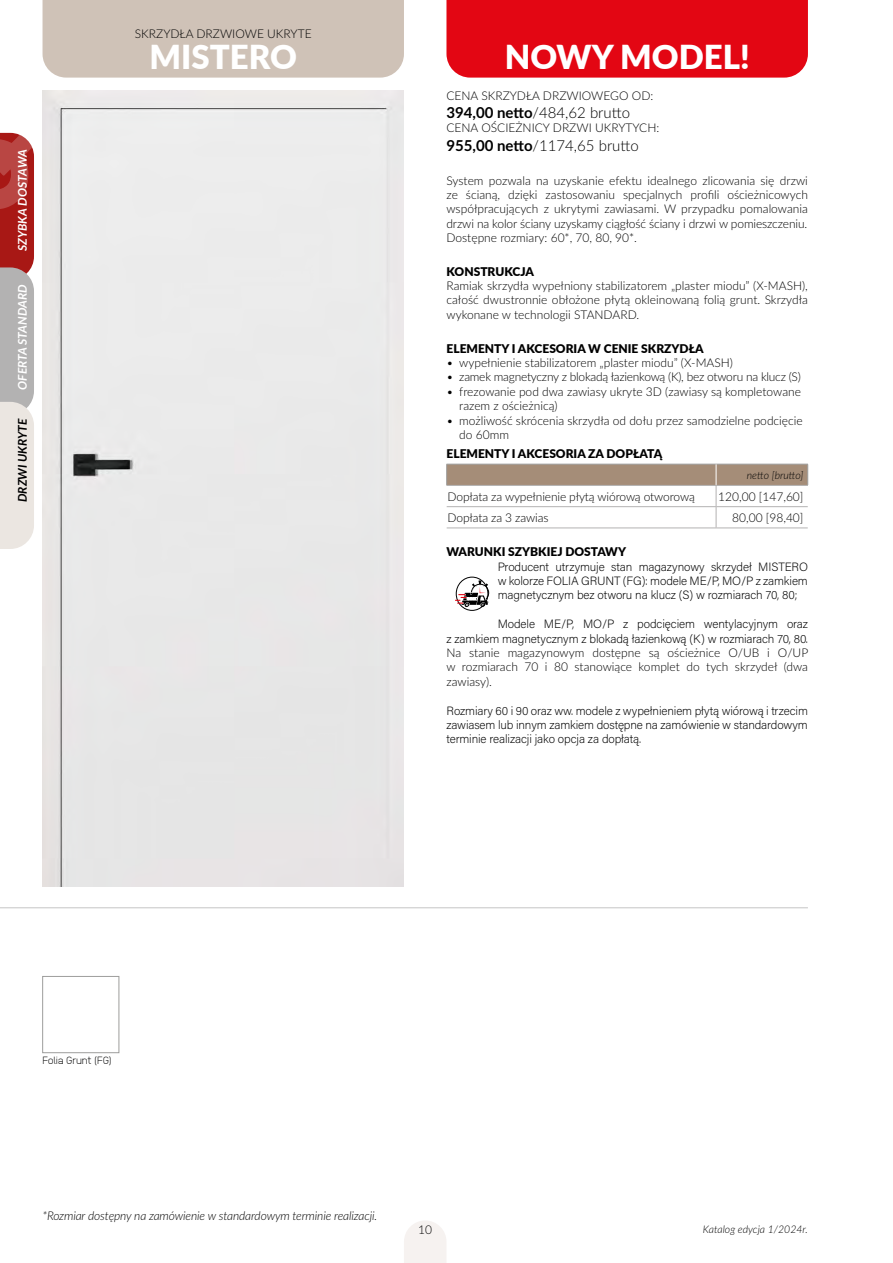
<style>
.page{position:relative;width:893px;height:1263px;background:#fff}
.page>*{position:absolute;margin:0;border:0;box-sizing:border-box;transform-origin:0 0}
.t1{font:900 33px "Lato";color:#fff}
.t2{font:300 15px "Lato";color:#000}
.t3{font:300 12px/14.4px "Lato";color:#000;text-align:justify}
.t4{font:200 12px/14.4px "Acumin Pro";letter-spacing:-.01em;color:#000;text-align:justify}
.t5{font:900 12px "Lato";color:#000}
.t6{font:italic 300 12px "Lato";letter-spacing:-.01em;color:#000}
.t7{font:300 12px "Lato";letter-spacing:-.02em;color:#000}
.t8{font:italic 700 12px "Lato";color:#fff}
.t9{font:italic 700 12px "Lato";color:#000}
.t10{font:italic 300 10.5px "Lato";color:#000}
.t11{font:200 10.5px "Anodina";letter-spacing:-.04em;color:#000}
.s1{font-weight:700}
</style>
<div class="page">
<svg style="left:446px;top:464px;width:362px;height:63px"></svg>
<hr style="left:447px;top:527px;width:269px;height:1px;background:#b3b2b2">
<hr style="left:716px;top:527px;width:92px;height:1px;background:#b3b2b2">
<div style="left:43px;top:0;width:361px;height:78px;background:#cfc2b7"></div>
<hr style="left:0;top:907px;width:808px;height:1px;background:#c6c6c6">
<svg style="left:0;top:133px;width:34px;height:416px;background:#c69a97"></svg>
<div style="left:43px;top:90px;width:361px;height:797px;background:#e9e8e9"></div>
<div style="left:43px;top:976px;width:76px;height:77px;border:1px solid #9d9d9c"></div>
<div style="left:446px;top:0;width:362px;height:78px;background:#e30613"></div>
<div style="left:456px;top:577px;width:32px;height:34px;border:1px solid #000;border-radius:50%"></div>
<svg style="left:455px;top:580px;width:34px;height:27px"></svg>
<svg style="left:404px;top:1221px;width:42px;height:42px"></svg>
<p class="t8" style="left:13px;top:251px;width:104px;rotate:-90deg">SZYBKA DOSTAWA</p>
<p class="t8" style="left:13px;top:390px;width:107px;rotate:-90deg">OFERTA STANDARD</p>
<p class="t9" style="left:13px;top:502px;width:85px;rotate:-90deg">DRZWI UKRYTE</p>
<p class="t3" style="left:135px;top:26px;width:178px">SKRZYDŁA DRZWIOWE UKRYTE</p>
<h1 class="t1" style="left:150px;top:32px;width:149px">MISTERO</h1>
<h1 class="t1" style="left:505px;top:32px;width:246px">NOWY MODEL!</h1>
<p class="t3" style="left:446px;top:88px;width:208px">CENA SKRZYDŁA DRZWIOWEGO OD:</p>
<p class="t2" style="left:446px;top:102px;width:185px"><span class="s1">394,00 netto</span>/484,62 brutto</p>
<p class="t3" style="left:446px;top:120px;width:214px">CENA OŚCIEŻNICY DRZWI UKRYTYCH:</p>
<p class="t2" style="left:446px;top:135px;width:194px"><span class="s1">955,00 netto</span>/1174,65 brutto</p>
<p class="t3" style="left:446px;top:173px;width:363px">System pozwala na uzyskanie efektu idealnego zlicowania się drzwi ze ścianą, dzięki zastosowaniu specjalnych profili ościeżnicowych współpracujących z ukrytymi zawiasami. W przypadku pomalowania drzwi na kolor ściany uzyskamy ciągłość ściany i drzwi w pomieszczeniu.<br>Dostępne rozmiary: 60*, 70, 80, 90*.</p>
<p class="t5" style="left:446px;top:262px;width:89px">KONSTRUKCJA</p>
<p class="t3" style="left:446px;top:278px;width:363px">Ramiak skrzydła wypełniony stabilizatorem „plaster miodu” (X-MASH), całość dwustronnie obłożone płytą okleinowaną folią grunt. Skrzydła wykonane w technologii STANDARD.</p>
<p class="t5" style="left:446px;top:339px;width:259px">ELEMENTY I AKCESORIA W CENIE SKRZYDŁA</p>
<p class="t3" style="left:446px;top:355px;width:288px">• wypełnienie stabilizatorem „plaster miodu” (X-MASH)</p>
<p class="t7" style="left:446px;top:369px;width:356px">• zamek magnetyczny z blokadą łazienkową (K), bez otworu na klucz (S)</p>
<p class="t3" style="left:459px;top:384px;width:343px;text-indent:-13px">• frezowanie pod dwa zawiasy ukryte 3D (zawiasy są kompletowane razem z ościeżnicą)</p>
<p class="t3" style="left:459px;top:413px;width:345px;text-indent:-13px">• możliwość skrócenia skrzydła od dołu przez samodzielne podcięcie do 60mm</p>
<p class="t5" style="left:446px;top:445px;width:217px">ELEMENTY I AKCESORIA ZA DOPŁATĄ</p>
<p class="t10" style="left:747px;top:468px;width:58px">netto [brutto]</p>
<p class="t3" style="left:447px;top:489px;width:249px">Dopłata za wypełnienie płytą wiórową otworową</p>
<p class="t3" style="left:718px;top:489px;width:87px">120,00 [147,60]</p>
<p class="t3" style="left:447px;top:510px;width:102px">Dopłata za 3 zawias</p>
<p class="t3" style="left:732px;top:510px;width:73px">80,00 [98,40]</p>
<p class="t5" style="left:446px;top:543px;width:181px">WARUNKI SZYBKIEJ DOSTAWY</p>
<p class="t4" style="left:498px;top:559px;width:312px">Producent utrzymuje stan magazynowy skrzydeł MISTERO w kolorze FOLIA GRUNT (FG): modele ME/P, MO/P z zamkiem magnetycznym bez otworu na klucz (S) w rozmiarach 70, 80;</p>
<p class="t4" style="left:446px;top:616px;width:363px;text-align:right">Modele ME/P, MO/P z podcięciem wentylacyjnym oraz<br>z zamkiem magnetycznym z blokadą łazienkową (K) w rozmiarach 70, 80.</p>
<p class="t3" style="left:446px;top:645px;width:363px">Na stanie magazynowym dostępne są ościeżnice O/UB i O/UP w rozmiarach 70 i 80 stanowiące komplet do tych skrzydeł (dwa zawiasy).</p>
<p class="t4" style="left:446px;top:703px;width:363px">Rozmiary 60 i 90 oraz ww. modele z wypełnieniem płytą wiórową i trzecim zawiasem lub innym zamkiem dostępne na zamówienie w standardowym terminie realizacji jako opcja za dopłatą.</p>
<p class="t11" style="left:43px;top:1053px;width:70px">Folia Grunt (FG)</p>
<p class="t6" style="left:43px;top:1207px;width:336px">*Rozmiar dostępny na zamówienie w standardowym terminie realizacji.</p>
<p class="t3" style="left:418px;top:1222px;width:15px">10</p>
<p class="t10" style="left:703px;top:1222px;width:107px">Katalog edycja 1/2024r.</p>
</div>
